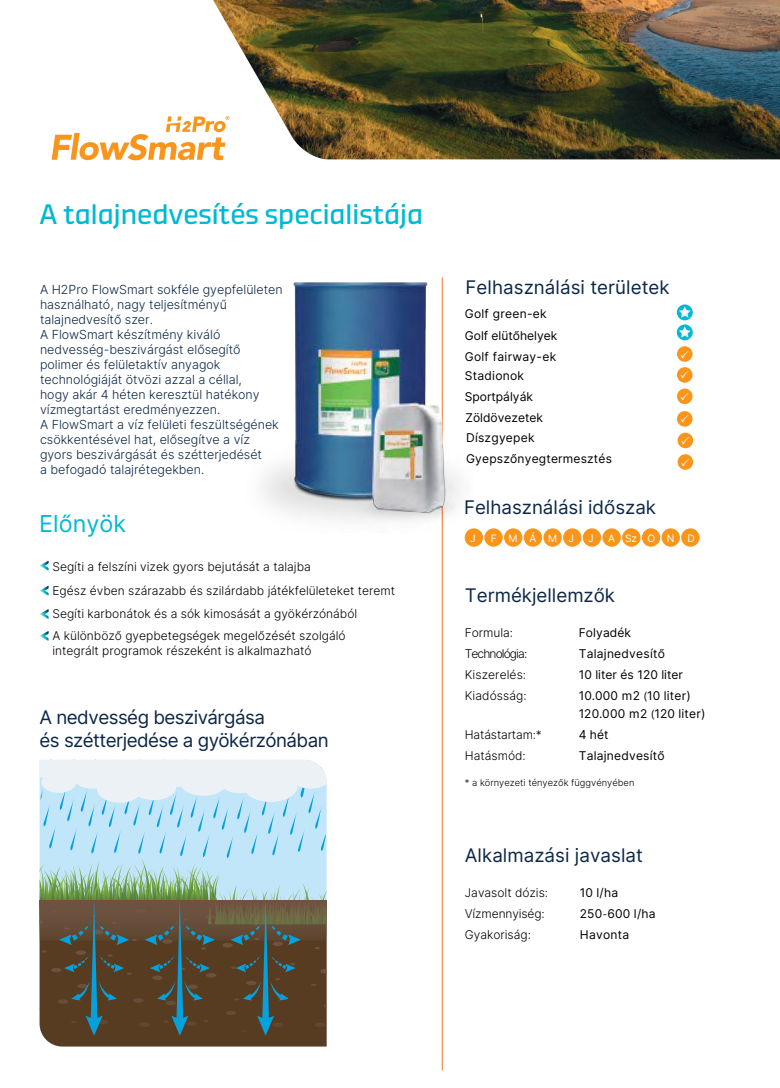
<style>
.page{position:relative;width:780px;height:1088px;background:#fff}
.page>*{position:absolute;margin:0;border:0;box-sizing:border-box;transform-origin:0 0}
.t1{font:28.12px "Demo";color:#00b9d4}
.t2{font:23.25px "Inter";color:#00b9d4}
.t3{font:18.75px "Inter";color:#0c2747}
.t4{font:18.75px/22.5px "Inter";letter-spacing:-.03em;color:#0c2747}
.t5{font:300 12.5px/15px "Inter";color:#0c2747}
.t6{font:300 12px/23.8px "Inter";color:#000}
.t7{font:12px/20.8px "Inter";letter-spacing:.015em;color:#000}
.t8{font:300 12px "Inter";letter-spacing:-.075em;color:#000}
.t9{font:10.25px "Inter";letter-spacing:1.06em;color:#fff}
.t10{font:300 9.38px "Inter";color:#000}
.s1{font-family:"Myriad Pro"}
</style>
<div class="page">
<img style="left:213px;top:0;width:567px;height:159px">
<svg style="left:40px;top:561px;width:9px;height:10px"></svg>
<svg style="left:40px;top:586px;width:9px;height:10px"></svg>
<svg style="left:40px;top:609px;width:9px;height:10px"></svg>
<svg style="left:40px;top:631px;width:9px;height:10px"></svg>
<svg style="left:676px;top:304px;width:16px;height:16px"></svg>
<svg style="left:679px;top:307px;width:11px;height:11px"></svg>
<svg style="left:676px;top:324px;width:16px;height:16px"></svg>
<svg style="left:679px;top:326px;width:11px;height:11px"></svg>
<div style="left:677px;top:367px;width:15px;height:16px;background:#f9951b;border-radius:50%"></div>
<div style="left:677px;top:346px;width:15px;height:16px;background:#f9951b;border-radius:50%"></div>
<div style="left:465px;top:529px;width:17px;height:17px;background:#f9951b;border-radius:50%"></div>
<div style="left:465px;top:528px;width:18px;height:18px;border:1px solid #f9951b;border-radius:50%"></div>
<div style="left:485px;top:529px;width:17px;height:17px;background:#f9951b;border-radius:50%"></div>
<div style="left:484px;top:528px;width:18px;height:18px;border:1px solid #f9951b;border-radius:50%"></div>
<div style="left:504px;top:529px;width:18px;height:17px;background:#f9951b;border-radius:50%"></div>
<div style="left:504px;top:528px;width:18px;height:18px;border:1px solid #f9951b;border-radius:50%"></div>
<div style="left:524px;top:529px;width:17px;height:17px;background:#f9951b;border-radius:50%"></div>
<div style="left:524px;top:528px;width:18px;height:18px;border:1px solid #f9951b;border-radius:50%"></div>
<div style="left:544px;top:529px;width:17px;height:17px;background:#f9951b;border-radius:50%"></div>
<div style="left:543px;top:528px;width:18px;height:18px;border:1px solid #f9951b;border-radius:50%"></div>
<div style="left:563px;top:529px;width:18px;height:17px;background:#f9951b;border-radius:50%"></div>
<div style="left:563px;top:528px;width:18px;height:18px;border:1px solid #f9951b;border-radius:50%"></div>
<div style="left:583px;top:529px;width:17px;height:17px;background:#f9951b;border-radius:50%"></div>
<div style="left:583px;top:528px;width:18px;height:18px;border:1px solid #f9951b;border-radius:50%"></div>
<div style="left:603px;top:529px;width:17px;height:17px;background:#f9951b;border-radius:50%"></div>
<div style="left:602px;top:528px;width:18px;height:18px;border:1px solid #f9951b;border-radius:50%"></div>
<div style="left:622px;top:529px;width:18px;height:17px;background:#f9951b;border-radius:50%"></div>
<div style="left:622px;top:528px;width:18px;height:18px;border:1px solid #f9951b;border-radius:50%"></div>
<div style="left:642px;top:529px;width:17px;height:17px;background:#f9951b;border-radius:50%"></div>
<div style="left:642px;top:528px;width:18px;height:18px;border:1px solid #f9951b;border-radius:50%"></div>
<div style="left:662px;top:529px;width:17px;height:17px;background:#f9951b;border-radius:50%"></div>
<div style="left:661px;top:528px;width:18px;height:18px;border:1px solid #f9951b;border-radius:50%"></div>
<div style="left:681px;top:529px;width:18px;height:17px;background:#f9951b;border-radius:50%"></div>
<div style="left:681px;top:528px;width:18px;height:18px;border:1px solid #f9951b;border-radius:50%"></div>
<div style="left:40px;top:900px;width:286px;height:146px;background:#583c22"></div>
<svg style="left:40px;top:759px;width:287px;height:277px"></svg>
<svg style="left:52px;top:116px;width:177px;height:44px"></svg>
<hr style="left:442px;top:277px;width:1px;height:793px;background:#f67020">
<img style="left:262px;top:277px;width:211px;height:255px">
<div style="left:677px;top:388px;width:15px;height:16px;background:#f9951b;border-radius:50%"></div>
<div style="left:677px;top:411px;width:15px;height:16px;background:#f9951b;border-radius:50%"></div>
<div style="left:677px;top:433px;width:16px;height:15px;background:#f9951b;border-radius:50%"></div>
<svg style="left:677px;top:454px;width:16px;height:16px"></svg>
<svg style="left:681px;top:458px;width:8px;height:8px"></svg>
<h1 class="t1" style="left:40px;top:197px;width:385px">A talajnedvesítés specialistája</h1>
<p class="t5" style="left:40px;top:281px;width:244px">A H2Pro FlowSmart sokféle gyepfelületen használható, nagy teljesítményű talajnedvesítő szer.<br>A FlowSmart készítmény kiváló nedvesség-beszivárgást elősegítő polimer és felületaktív anyagok technológiáját ötvözi azzal a céllal,<br>hogy akár 4 héten keresztül hatékony vízmegtartást eredményezzen.<br>A FlowSmart a víz felületi feszültségének csökkentésével hat, elősegítve a víz gyors beszivárgását és szétterjedését<br>a befogadó talajrétegekben.</p>
<h2 class="t2" style="left:39px;top:507px;width:88px">Előnyök</h2>
<p class="t6" style="left:52px;top:554px;width:344px">Segíti a felszíni vizek gyors bejutását a talajba<br>Egész évben szárazabb és szilárdabb játékfelületeket teremt<br>Segíti karbonátok és a sók kimosását a gyökérzónából</p>
<p class="t6" style="left:52px;top:628px;width:294px;line-height:14.5px">A különböző gyepbetegségek megelőzését szolgáló integrált programok részeként is alkalmazható</p>
<h3 class="t4" style="left:40px;top:706px;width:290px">A nedvesség beszivárgása<br>és szétterjedése a gyökérzónában</h3>
<h3 class="t3" style="left:465px;top:273px;width:206px">Felhasználási területek</h3>
<p class="t7" style="left:465px;top:303px;width:94px;line-height:21.2px">Golf green-ek<br>Golf elütőhelyek<br>Golf fairway-ek</p>
<p class="t7" style="left:465px;top:365px;width:149px">Stadionok<br>Sportpályák<br>Zöldövezetek<br>Díszgyepek<br>Gyepszőnyegtermesztés</p>
<h3 class="t3" style="left:464px;top:493px;width:193px">Felhasználási időszak</h3>
<p class="t9" style="left:470px;top:531px;width:7px">J</p>
<p class="t9" style="left:490px;top:531px;width:85px">FMÁ MJ</p>
<p class="t9" style="left:588px;top:531px;width:7px">J</p>
<p class="t9" style="left:608px;top:531px;width:68px">ASzO N</p>
<p class="t9" style="left:687px;top:531px;width:9px">D</p>
<h3 class="t3" style="left:465px;top:582px;width:152px">Termékjellemzők</h3>
<p class="t6" style="left:465px;top:620px;width:50px">Formula:</p>
<p class="t7" style="left:578px;top:622px;width:54px">Folyadék</p>
<p class="t8" style="left:465px;top:645px;width:64px">Technológia:</p>
<p class="t7" style="left:578px;top:643px;width:88px">Talajnedvesítő</p>
<p class="t6" style="left:465px;top:662px;width:63px">Kiszerelés:</p>
<p class="t7" style="left:578px;top:664px;width:106px">10 liter és 120 liter</p>
<p class="t6" style="left:465px;top:684px;width:63px">Kiadósság:</p>
<p class="t7" style="left:578px;top:687px;width:128px;line-height:17.4px">10.000 m2 <span class="s1">(</span>10 liter)<br>120.000 m2 <span class="s1">(</span>120 liter)</p>
<p class="t6" style="left:465px;top:722px;width:79px">Hatástartam:*</p>
<p class="t7" style="left:578px;top:724px;width:31px">4 hét</p>
<p class="t6" style="left:465px;top:743px;width:62px">Hatásmód:</p>
<p class="t7" style="left:578px;top:745px;width:87px">Talajnedvesítő</p>
<p class="t10" style="left:465px;top:776px;width:171px">* a környezeti tényezők függvényében</p>
<h3 class="t3" style="left:465px;top:841px;width:180px">Alkalmazási javaslat</h3>
<p class="t6" style="left:465px;top:880px;width:85px">Javasolt dózis:</p>
<p class="t7" style="left:580px;top:881px;width:40px">10 l/ha</p>
<p class="t6" style="left:465px;top:901px;width:81px">Vízmennyiség:</p>
<p class="t7" style="left:580px;top:903px;width:77px">250<span class="s1">-</span>600 l/ha</p>
<p class="t6" style="left:465px;top:922px;width:68px">Gyakoriság:</p>
<p class="t7" style="left:580px;top:924px;width:51px">Havonta</p>
</div>
